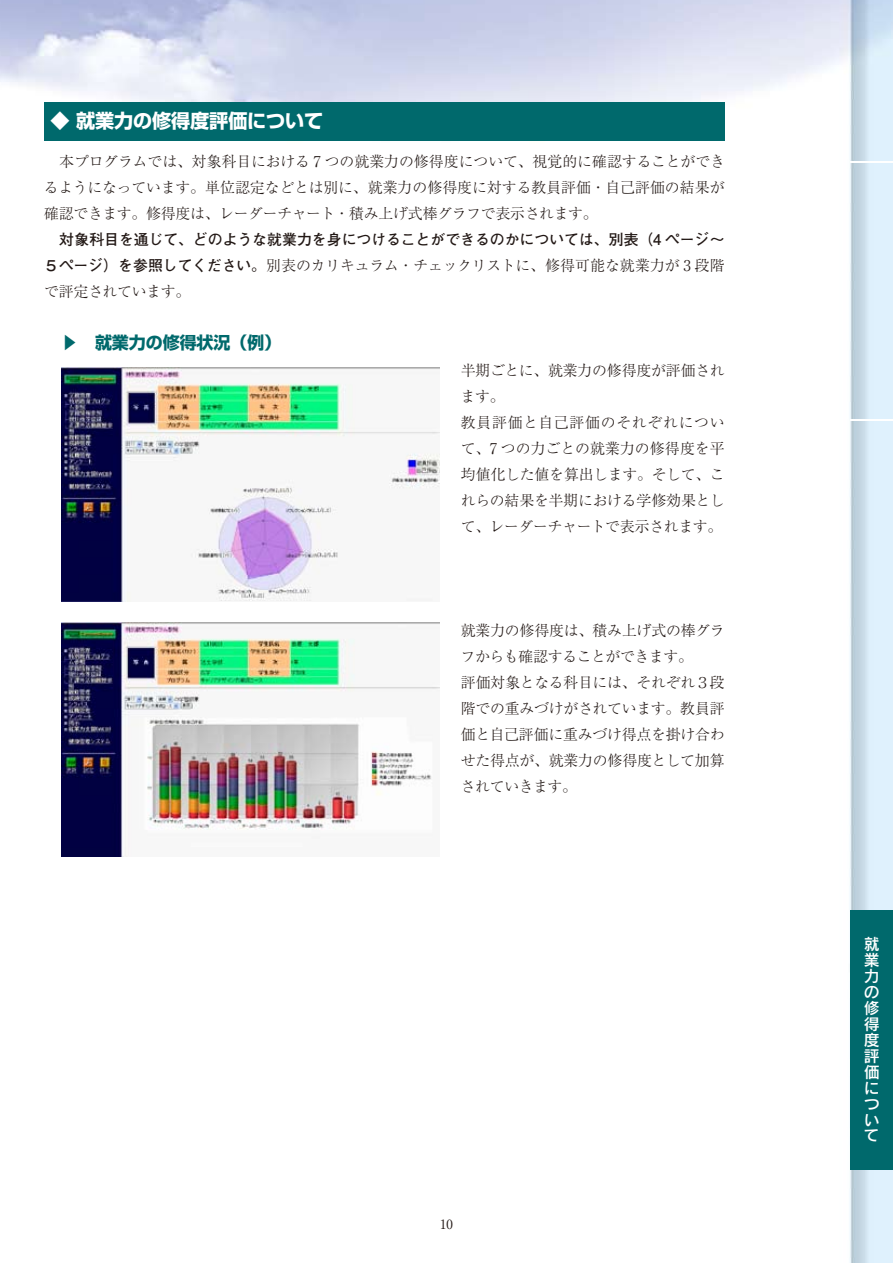
<style>
.page{position:relative;width:893px;height:1263px;background:#fff}
.page>*{position:absolute;margin:0;border:0;box-sizing:border-box;transform-origin:0 0}
.t1{font:700 19.2px "Shin Go Pro";letter-spacing:-.005em;color:#fff}
.t2{font:700 16.95px "Shin Go Pro";letter-spacing:-.005em;color:#00696c}
.t3{font:15.9px/15.9px "Rodin Pro DB";color:#fff;text-align:justify}
.t4{font:300 14.85px/26.1px "Ryumin Pro";letter-spacing:-.015em;color:#221815}
.t5{font:700 14.85px "Futo Go B101 Pro";color:#221815}
.t6{font:12.75px "Ryumin Pro";color:#221815}
.s1{font-family:"Futo Go B101 Pro";font-weight:700}
</style>
<div class="page">
<img style="left:0;top:0;width:893px;height:1263px">
<svg style="left:0;top:651px;width:13px;height:1px"></svg>
<svg style="left:0;top:909px;width:13px;height:1px"></svg>
<hr style="left:850px;top:162px;width:43px;height:1px;background:#fff">
<hr style="left:850px;top:420px;width:43px;height:1px;background:#fff">
<div style="left:850px;top:910px;width:43px;height:259px;background:#00696c"></div>
<hr style="left:0;top:910px;width:43px;height:1px;background:#fff">
<hr style="left:0;top:1168px;width:43px;height:1px;background:#fff">
<div style="left:44px;top:102px;width:680px;height:38px;background:#00696c"></div>
<img style="left:61px;top:623px;width:379px;height:234px">
<img style="left:61px;top:368px;width:379px;height:234px">
<p class="t1" style="left:51px;top:106px;width:274px">◆ 就業力の修得度評価について</p>
<p class="t4" style="left:44px;top:147px;width:682px;text-align:justify">　本プログラムでは、対象科目における 7 つの就業力の修得度について、視覚的に確認することができるようになっています。単位認定などとは別に、就業力の修得度に対する教員評価・自己評価の結果が確認できます。修得度は、レーダーチャート・積み上げ式棒グラフで表示されます。</p>
<p class="t5" style="left:59px;top:228px;width:667px">対象科目を通じて、どのような就業力を身につけることができるのかについては、別表（4 ページ～</p>
<p class="t4" style="left:44px;top:252px;width:682px"><span class="s1">５ページ）を参照してください。</span>別表のカリキュラム・チェックリストに、修得可能な就業力が 3 段階で評定されています。</p>
<p class="t2" style="left:83px;top:334px;width:19px;rotate:90deg">▲</p>
<p class="t2" style="left:78px;top:329px;width:205px">　就業力の修得状況（例）</p>
<p class="t4" style="left:461px;top:356px;width:266px">半期ごとに、就業力の修得度が評価されます。<br>教員評価と自己評価のそれぞれについて、7 つの力ごとの就業力の修得度を平均値化した値を算出します。そして、これらの結果を半期における学修効果として、レーダーチャートで表示されます。</p>
<p class="t4" style="left:461px;top:616px;width:266px">就業力の修得度は、積み上げ式の棒グラフからも確認することができます。<br>評価対象となる科目には、それぞれ３段階での重みづけがされています。教員評価と自己評価に重みづけ得点を掛け合わせた得点が、就業力の修得度として加算されていきます。</p>
<p class="t6" style="left:440px;top:1214px;width:14px">10</p>
<p class="t3" style="left:864px;top:935px;width:17px">就業力の修得度評価について</p>
</div>
